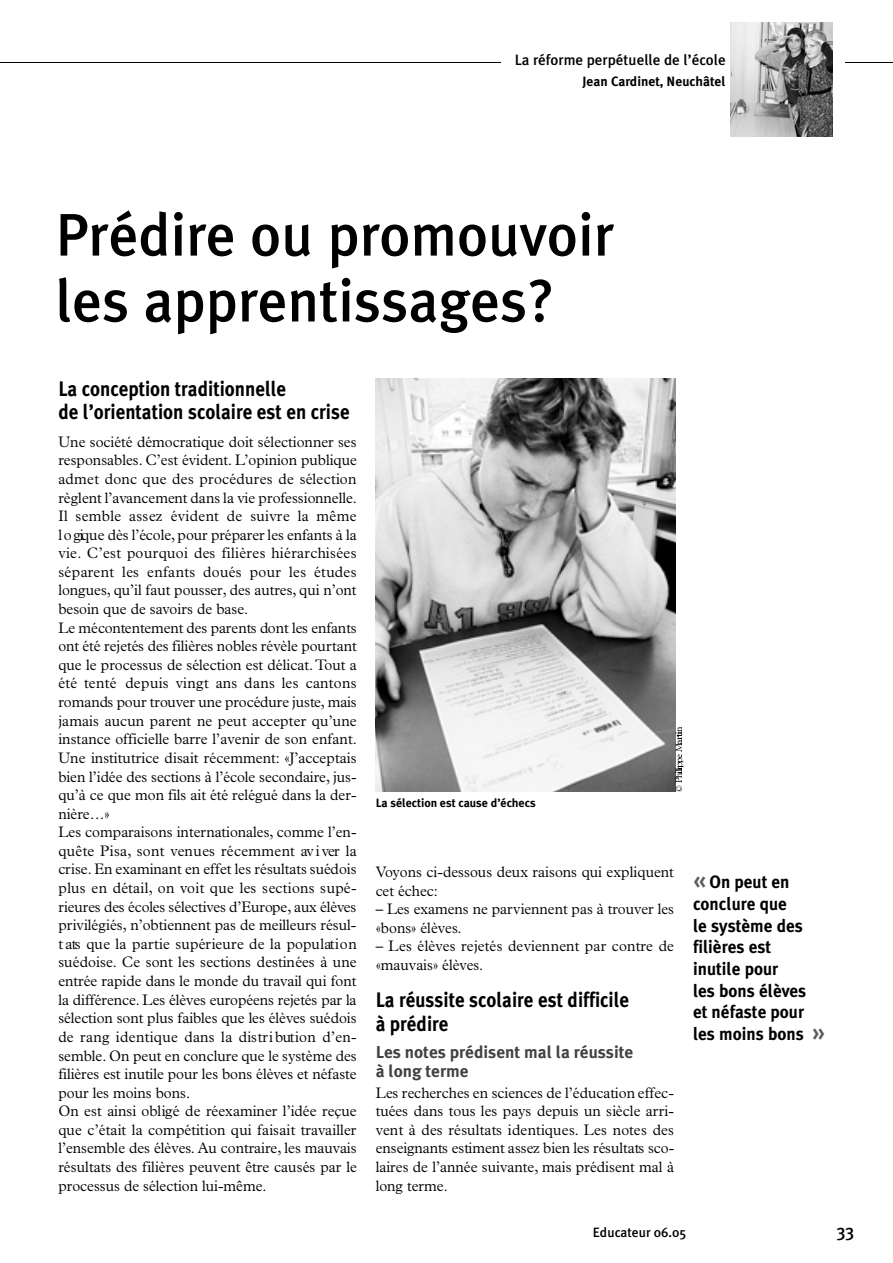
<style>
.page{position:relative;width:893px;height:1263px;background:#fff}
.page>*{position:absolute;margin:0;border:0;box-sizing:border-box;transform-origin:0 0}
.t1{font:500 60px/65.8px "Meta Plus";color:#000}
.t2{font:700 21px/23.7px "Meta Plus";color:#000;scale:.9 1}
.t3{font:700 18px/21.8px "Meta Plus";color:#000;scale:.95 1}
.t4{font:500 18px "Meta Plus";color:#000;scale:.95 1}
.t5{font:700 17.25px/18.8px "Meta Plus";color:#424242}
.t6{font:300 15.3px/18.6px "Plantin";color:#000}
.t7{font:500 15px "Meta Plus";color:#000}
.t8{font:700 13.5px "Meta Plus";color:#000}
.t9{font:500 13.5px "Meta Plus";color:#000}
.t10{font:700 12px "Meta Plus";color:#000}
.s1{font-size:24px;color:#5e5e5e}
</style>
<div class="page">
<hr style="left:0;top:63px;width:892px;height:1px;background:#000">
<div style="left:501px;top:53px;width:344px;height:20px;background:#fff"></div>
<img style="left:730px;top:22px;width:102px;height:114px">
<img style="left:375px;top:378px;width:300px;height:414px">
<svg style="left:675px;top:728px;width:8px;height:63px"></svg>
<p class="t7" style="left:514px;top:53px;width:212px">La réforme perpétuelle de l’école</p>
<p class="t8" style="left:582px;top:75px;width:145px">Jean Cardinet, Neuchâtel</p>
<h1 class="t1" style="left:55px;top:206px;width:560px">Prédire ou promouvoir les apprentissages?</h1>
<h2 class="t2" style="left:58px;top:378px;width:325px">La conception traditionnelle<br>de l’orientation scolaire est en crise</h2>
<p class="t6" style="left:58px;top:434px;width:300px">Une société démocratique doit sélectionner ses responsables. C’est évident. L’opinion publique admet donc que des procédures de sélection règlent l’avancement dans la vie professionnelle.<br>Il semble assez évident de suivre la même l o gique dès l’école, pour préparer les enfants à la v ie . C’est pourquoi des filières hiérarchisées séparent les enfants doués pour les études longues, qu’il faut pousser, des autres, qui n’ont besoin que de savoirs de base.<br>Le mécontentement des parents dont les enfants ont été rejetés des filières nobles révèle pourta n t que le processus de sélection est délicat.Tout a été tenté depuis vingt ans dans les cantons romands pour trouver une procédure juste, m a is jamais aucun parent ne peut accepter qu’une instance officielle barre l’avenir de son enfant.<br>Une institutrice disait récemment: «J’a c c e p ta is bien l’idée des sections à l’école secondaire, jus&shy;qu’à ce que mon fils ait été relégué dans la der&shy;nière…»<br>Les comparaisons internationales, comme l’en&shy;quête Pisa, sont venues récemment av i ver la c ris e . En examinant en effet les résultats suédois plus en détail, on voit que les sections supé&shy;rieures des écoles sélectives d’Europe, aux élève s privilégiés, n’obtiennent pas de meilleurs résul&shy;t ats que la partie supérieure de la populat io n s u é d o is e . Ce sont les sections destinées à une entrée rapide dans le monde du travail qui font la différence. Les élèves européens rejetés par la sélection sont plus faibles que les élèves suédois de rang identique dans la distri bution d’en&shy;s e m b le . On peut en conclure que le système des filières est inutile pour les bons élèves et néfaste pour les moins bons.<br>On est ainsi obligé de réexaminer l’idée reçue que c’était la compétition qui faisait trava ille r l’ensemble des élèves. Au contraire, les mauvais résultats des filières peuvent être causés par le processus de sélection lui-même.</p>
<p class="t10" style="left:375px;top:798px;width:161px">La sélection est cause d’échecs</p>
<p class="t6" style="left:375px;top:864px;width:300px">Voyons ci-dessous deux raisons qui expliquent cet échec:</p>
<p class="t6" style="left:375px;top:901px;width:300px">– Les examens ne parviennent pas à trouver les «bons» élèves.</p>
<p class="t6" style="left:375px;top:938px;width:300px">– Les élèves rejetés deviennent par contre de «mauvais» élèves.</p>
<h2 class="t2" style="left:375px;top:989px;width:283px;line-height:24.2px">La réussite scolaire est difficile à prédire</h2>
<p class="t5" style="left:375px;top:1044px;width:259px">Les notes prédisent mal la réussite à long terme</p>
<p class="t6" style="left:375px;top:1084px;width:300px;text-align:justify">Les recherches en sciences de l’éducation effec&shy;tuées dans tous les pays depuis un siècle arri&shy;vent à des résultats identiques. Les notes des enseignants estiment assez bien les résultats sco&shy;laires de l’année suivante, mais prédisent mal à long terme.</p>
<p class="t3" style="left:693px;top:872px;width:140px"><span class="s1">«</span> On peut en conclure que<br>le système des filières est<br>inutile pour<br>les bons élèves et néfaste pour les moins bons <span class="s1">»</span></p>
<p class="t9" style="left:593px;top:1226px;width:95px">Educateur 06.05</p>
<p class="t4" style="left:836px;top:1223px;width:20px">33</p>
</div>
